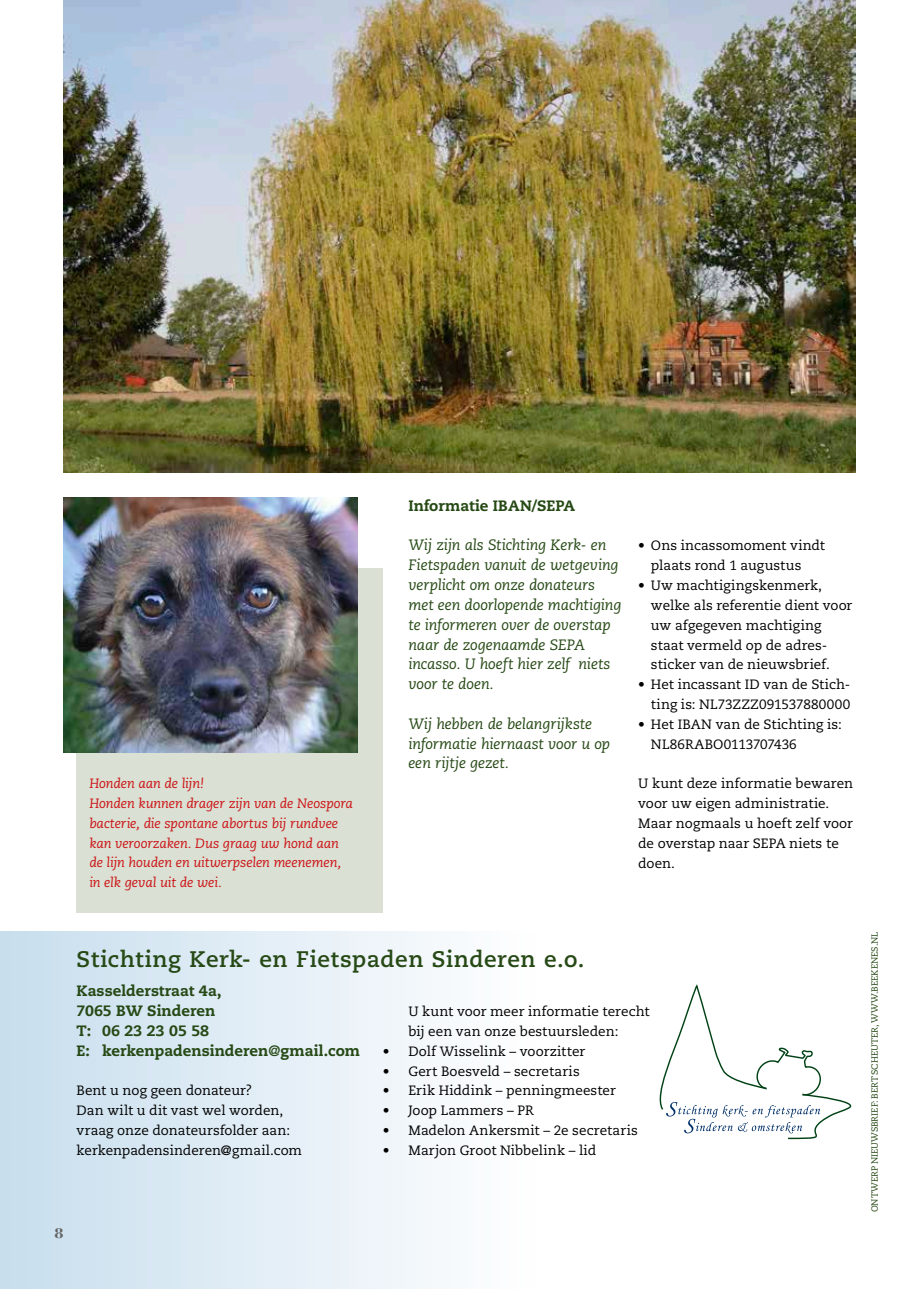
<style>
.page{position:relative;width:919px;height:1289px;background:#fff}
.page>*{position:absolute;margin:0;border:0;box-sizing:border-box;transform-origin:0 0}
.t1{font:700 22.5px "Caecilia LT Std";letter-spacing:.025em;color:#264915}
.t2{font:italic 15px/19.8px "Caecilia LT Std";letter-spacing:-.01em;color:#264915}
.t3{font:800 15px/19.8px "Caecilia LT Std";color:#264915}
.t4{font:700 15px "Bodoni Std";color:#626262}
.t5{font:13.5px/19.8px "Caecilia LT Std";color:#000}
.t6{font:italic 13.5px/19.8px "Caecilia LT Std";letter-spacing:-.01em;color:#cc1316}
.t7{font:9px "Caecilia LT Std";color:#264915}
</style>
<div class="page">
<div style="left:0;top:931px;width:867px;height:357px;background:linear-gradient(to right,#cfe3f0,#fff)"></div>
<div style="left:77px;top:568px;width:306px;height:344px;background:#dae0d3"></div>
<svg style="left:654px;top:984px;width:197px;height:155px"></svg>
<img style="left:64px;top:0;width:791px;height:472px">
<img style="left:64px;top:497px;width:293px;height:256px">
<p class="t6" style="left:89px;top:774px;width:265px">Honden aan de lijn!<br>Honden kunnen drager zijn van de Neospora bacterie, die spontane abortus bij rundvee kan veroorzaken. Dus graag uw hond aan de lijn houden en uitwerpselen meenemen, in elk geval uit de wei.</p>
<p class="t3" style="left:408px;top:496px;width:168px">Informatie IBAN/SEPA</p>
<p class="t2" style="left:408px;top:535px;width:214px">Wij zijn als Stichting Kerk- en<br>Fietspaden vanuit de wetgeving verplicht om onze donateurs met een doorlopende machtiging te informeren over de overstap naar de zogenaamde SEPA incasso. U hoeft hier zelf niets voor te doen.</p>
<p class="t2" style="left:408px;top:714px;width:203px">Wij hebben de belangrijkste informatie hiernaast voor u op een rijtje gezet.</p>
<p class="t5" style="left:651px;top:536px;width:176px;text-indent:-13px">• Ons incassomoment vindt plaats rond 1 augustus</p>
<p class="t5" style="left:651px;top:575px;width:203px;text-indent:-13px">• Uw machtigingskenmerk, welke als referentie dient voor uw afgegeven machtiging staat vermeld op de adres&shy;sticker van de nieuwsbrief.</p>
<p class="t5" style="left:638px;top:675px;width:214px;text-align:right">• Het incassant ID van de Stich&shy;ting is: NL73ZZZ091537880000</p>
<p class="t5" style="left:651px;top:714px;width:192px;text-indent:-13px">• Het IBAN van de Stichting is:<br>NL86RABO0113707436</p>
<p class="t5" style="left:638px;top:774px;width:216px">U kunt deze informatie bewaren voor uw eigen administratie.<br>Maar nogmaals u hoeft zelf voor de overstap naar SEPA niets te doen.</p>
<h1 class="t1" style="left:77px;top:945px;width:509px">Stichting Kerk- en Fietspaden Sinderen e.o.</h1>
<p class="t3" style="left:77px;top:981px;width:285px">Kasselderstraat 4a,<br>7065 BW Sinderen<br>T: 06 23 23 05 58<br>E: kerkenpadensinderen@gmail.com</p>
<p class="t5" style="left:77px;top:1080px;width:227px">Bent u nog geen donateur?<br>Dan wilt u dit vast wel worden, vraag onze donateursfolder aan: kerkenpadensinderen@gmail.com</p>
<p class="t5" style="left:408px;top:1001px;width:243px">U kunt voor meer informatie terecht bij een van onze bestuursleden:</p>
<p class="t5" style="left:383px;top:1041px;width:204px">• Dolf Wisselink – voorzitter</p>
<p class="t5" style="left:383px;top:1061px;width:198px">• Gert Boesveld – secretaris</p>
<p class="t5" style="left:383px;top:1080px;width:234px">• Erik Hiddink – penningmeester</p>
<p class="t5" style="left:383px;top:1100px;width:152px">• Joop Lammers – PR</p>
<p class="t5" style="left:383px;top:1120px;width:256px">• Madelon Ankersmit – 2e secretaris</p>
<p class="t5" style="left:383px;top:1140px;width:215px">• Marjon Groot Nibbelink – lid</p>
<p class="t4" style="left:55px;top:1223px;width:11px">8</p>
<p class="t7" style="left:869px;top:1212px;width:282px;rotate:-90deg">ONTWERP NIEUWSBRIEF: BERT SCHEUTER, WWW.BEEKENES.NL</p>
</div>
